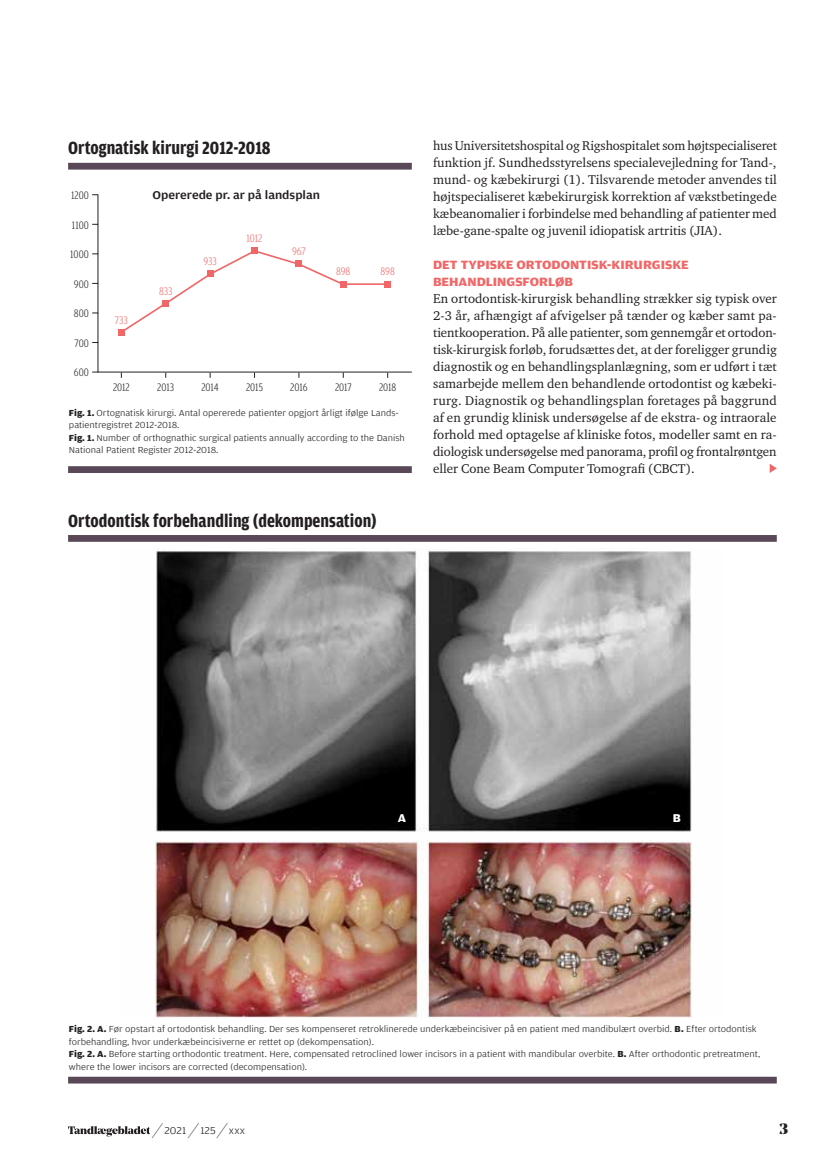
<style>
.page{position:relative;width:830px;height:1157px;background:#fff}
.page>*{position:absolute;margin:0;border:0;box-sizing:border-box;transform-origin:0 0}
.t1{font:700 18.75px "Amplitude Condensed";color:#231f20}
.t2{font:900 15px "Noe Display";color:#231f20}
.t3{font:13.05px/17px "Charter ITC Std";color:#231f20;text-align:justify}
.t4{font:700 12.75px/17px "Amplitude Wide";color:#f16666}
.t5{font:500 12px "Amplitude Wide";color:#231f20}
.t6{font:700 12px "Amplitude Wide";color:#fff}
.t7{font:300 11.55px "Amplitude Condensed";color:#231f20}
.t8{font:300 11.55px "Amplitude Condensed";letter-spacing:-.01em;color:#f16666}
.t9{font:300 10.5px "Amplitude Wide";letter-spacing:.02em;color:#231f20}
.t10{font:300 9.3px/12.5px "Amplitude Wide";color:#231f20}
.s1{font-weight:700}
.s2{font-family:"Noe Display";font-weight:900;font-size:21px}
</style>
<div class="page">
<svg style="left:769px;top:464px;width:7px;height:9px"></svg>
<div style="left:68px;top:163px;width:343px;height:7px;background:#594958"></div>
<div style="left:68px;top:466px;width:343px;height:7px;background:#594958"></div>
<hr style="left:98px;top:195px;width:1px;height:177px;background:#231f20">
<svg style="left:125px;top:251px;width:263px;height:80px"></svg>
<div style="left:118px;top:329px;width:7px;height:7px;background:#f16666"></div>
<div style="left:162px;top:300px;width:7px;height:7px;background:#f16666"></div>
<div style="left:206px;top:270px;width:7px;height:7px;background:#f16666"></div>
<div style="left:251px;top:247px;width:7px;height:7px;background:#f16666"></div>
<div style="left:295px;top:260px;width:7px;height:7px;background:#f16666"></div>
<div style="left:339px;top:280px;width:7px;height:7px;background:#f16666"></div>
<div style="left:384px;top:280px;width:7px;height:7px;background:#f16666"></div>
<hr style="left:98px;top:372px;width:313px;height:1px;background:#231f20">
<svg style="left:68px;top:535px;width:708px;height:548px"></svg>
<img style="left:121px;top:548px;width:602px;height:469px">
<svg style="left:68px;top:1126px;width:82px;height:10px"></svg>
<h1 class="t1" style="left:68px;top:138px;width:204px">Ortognatisk kirurgi 2012-2018</h1>
<p class="t5" style="left:152px;top:189px;width:169px">Opererede pr. ar på landsplan</p>
<p class="t7" style="left:72px;top:218px;width:18px">1100</p>
<p class="t7" style="left:71px;top:189px;width:19px">1200</p>
<p class="t7" style="left:70px;top:248px;width:20px">1000</p>
<p class="t7" style="left:74px;top:278px;width:16px">900</p>
<p class="t7" style="left:74px;top:307px;width:16px">800</p>
<p class="t7" style="left:74px;top:337px;width:16px">700</p>
<p class="t7" style="left:74px;top:366px;width:16px">600</p>
<p class="t8" style="left:115px;top:314px;width:14px">733</p>
<p class="t8" style="left:159px;top:284px;width:15px">833</p>
<p class="t8" style="left:203px;top:255px;width:15px">933</p>
<p class="t8" style="left:246px;top:232px;width:17px">1012</p>
<p class="t8" style="left:292px;top:245px;width:15px">967</p>
<p class="t8" style="left:336px;top:265px;width:16px">898</p>
<p class="t8" style="left:380px;top:265px;width:16px">898</p>
<p class="t7" style="left:113px;top:381px;width:18px">2012</p>
<p class="t7" style="left:157px;top:381px;width:18px">2013</p>
<p class="t7" style="left:201px;top:381px;width:19px">2014</p>
<p class="t7" style="left:246px;top:381px;width:18px">2015</p>
<p class="t7" style="left:290px;top:381px;width:19px">2016</p>
<p class="t7" style="left:335px;top:381px;width:18px">2017</p>
<p class="t7" style="left:379px;top:381px;width:19px">2018</p>
<p class="t10" style="left:69px;top:406px;width:337px"><span class="s1">Fig. 1.</span> Ortognatisk kirurgi. Antal opererede patienter opgjort årligt ifølge Lands&shy;patientregistret 2012-2018.<br><span class="s1">Fig. 1.</span> Number of orthognathic surgical patients annually according to the Danish National Patient Register 2012-2018.</p>
<h1 class="t1" style="left:68px;top:510px;width:310px">Ortodontisk forbehandling (dekompensation)</h1>
<p class="t3" style="left:433px;top:137px;width:345px">hus Universitetshospital og Rigshospitalet som højtspecialiseret funktion jf. Sundhedsstyrelsens specialevejledning for Tand-, mund- og kæbekirurgi (1). Tilsvarende metoder anvendes til højtspecialiseret kæbekirurgisk korrektion af vækstbetingede kæbeanomalier i forbindelse med behandling af patienter med læbe-gane-spalte og juvenil idiopatisk artritis (JIA).</p>
<p class="t4" style="left:433px;top:256px;width:257px">DET TYPISKE ORTODONTISK-KIRURGISKE<br>BEHANDLINGSFORLØB</p>
<p class="t3" style="left:433px;top:290px;width:345px">En ortodontisk-kirurgisk behandling strækker sig typisk over 2-3 år, afhængigt af afvigelser på tænder og kæber samt pa&shy;tientkooperation. På alle patienter, som gennemgår et ortodon&shy;tisk-kirurgisk forløb, forudsættes det, at der foreligger grundig diagnostik og en behandlingsplanlægning, som er udført i tæt samarbejde mellem den behandlende ortodontist og kæbeki&shy;rurg. Diagnostik og behandlingsplan foretages på baggrund af en grundig klinisk undersøgelse af de ekstra- og intraorale forhold med optagelse af kliniske fotos, modeller samt en ra&shy;diologisk undersøgelse med panorama, profil og frontalrøntgen eller Cone Beam Computer Tomografi (CBCT).</p>
<p class="t6" style="left:397px;top:811px;width:10px">A</p>
<p class="t6" style="left:672px;top:811px;width:10px">B</p>
<p class="t10" style="left:69px;top:1022px;width:692px"><span class="s1">Fig. 2. A.</span> Før opstart af ortodontisk behandling. Der ses kompenseret retroklinerede underkæbeincisiver på en patient med mandibulært overbid. <span class="s1">B.</span> Efter ortodontisk forbehandling, hvor underkæbeincisiverne er rettet op (dekompensation).<br><span class="s1">Fig. 2. A.</span> Before starting orthodontic treatment. Here, compensated retroclined lower incisors in a patient with mandibular overbite. <span class="s1">B.</span> After orthodontic pretreatment, where the lower incisors are corrected (decompensation).</p>
<p class="t9" style="left:157px;top:1124px;width:90px"><span class="s2">∕</span> 2021 <span class="s2">∕</span> 125 <span class="s2">∕</span> xxx</p>
<p class="t2" style="left:778px;top:1118px;width:11px">3</p>
</div>
